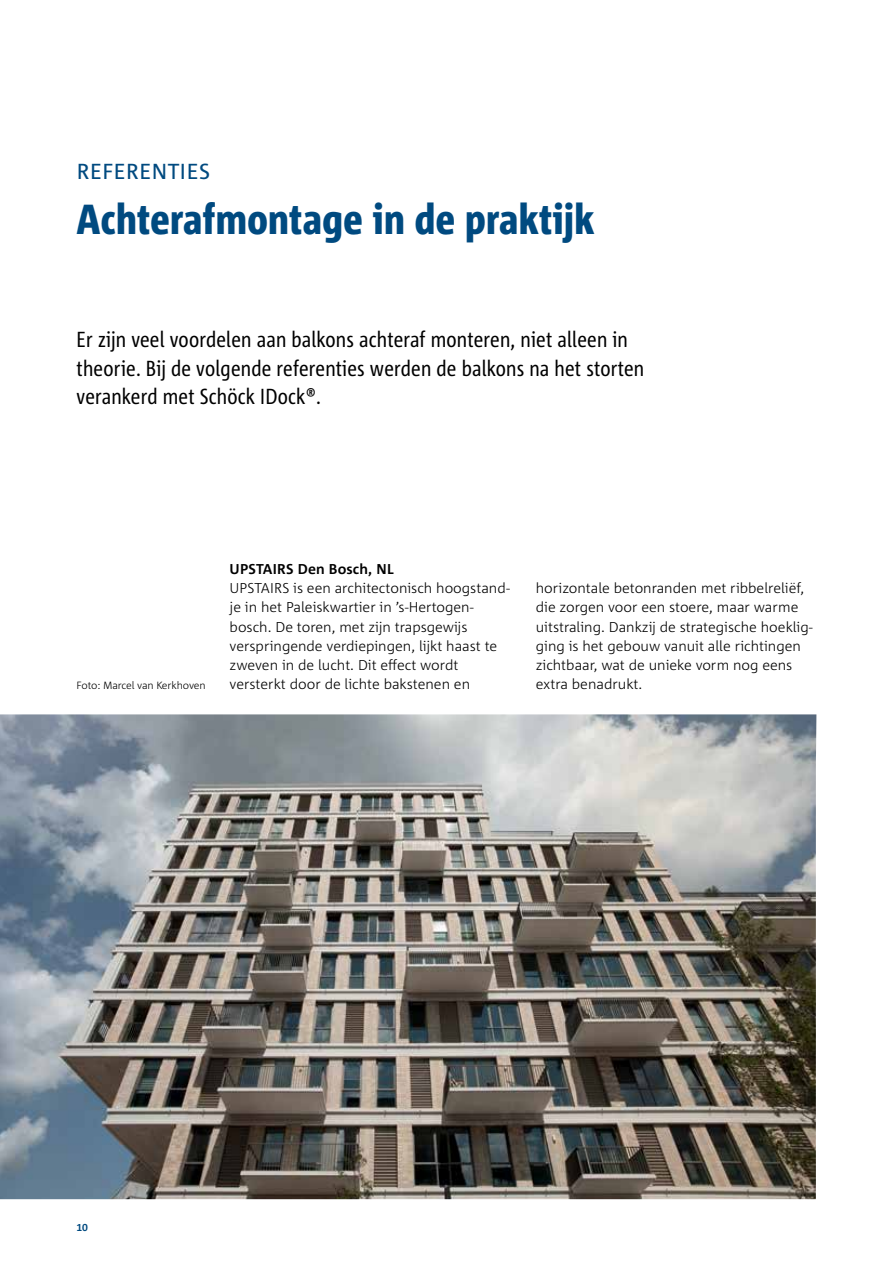
<style>
.page{position:relative;width:893px;height:1263px;background:#fff}
.page>*{position:absolute;margin:0;border:0;box-sizing:border-box;transform-origin:0 0}
.t1{font:800 condensed 42px "Corpid Schoeck";letter-spacing:.01em;color:#004a80}
.t2{font:condensed 21.75px/28.5px "Corpid Schoeck";letter-spacing:.01em;color:#000}
.t3{font:21.75px "Corpid Schoeck";letter-spacing:.02em;color:#004a80}
.t4{font:300 14.25px/19.2px "Corpid Schoeck";color:#000}
.t5{font:700 14.25px "Corpid Schoeck";letter-spacing:.01em;color:#000}
.t6{font:300 10.5px "Corpid Schoeck";letter-spacing:-.01em;color:#000}
.t7{font:700 10.5px "Corpid Schoeck";color:#004a80}
</style>
<div class="page">
<img style="left:0;top:714px;width:816px;height:485px">
<h2 class="t3" style="left:77px;top:157px;width:135px">REFERENTIES</h2>
<h1 class="t1" style="left:77px;top:193px;width:519px">Achterafmontage in de praktijk</h1>
<h2 class="t2" style="left:77px;top:325px;width:569px">Er zijn veel voordelen aan balkons achteraf monteren, niet alleen in theorie. Bij de volgende referenties werden de balkons na het storten verankerd met Schöck IDock®.</h2>
<p class="t5" style="left:230px;top:560px;width:166px">UPSTAIRS Den Bosch, NL</p>
<p class="t4" style="left:230px;top:578px;width:282px">UPSTAIRS is een architectonisch hoogstand&shy;je in het Paleiskwartier in ’s-Hertogen&shy;bosch. De toren, met zijn trapsgewijs verspringende verdiepingen, lijkt haast te zweven in de lucht. Dit effect wordt versterkt door de lichte bakstenen en</p>
<p class="t4" style="left:536px;top:578px;width:278px">horizontale betonranden met ribbelreliëf, die zorgen voor een stoere, maar warme uitstraling. Dankzij de strategische hoeklig&shy;ging is het gebouw vanuit alle richtingen zichtbaar, wat de unieke vorm nog eens</p>
<p class="t6" style="left:77px;top:679px;width:131px">Foto: Marcel van Kerkhoven</p>
<p class="t4" style="left:536px;top:674px;width:108px">extra benadrukt.</p>
<p class="t7" style="left:77px;top:1221px;width:13px">10</p>
</div>
